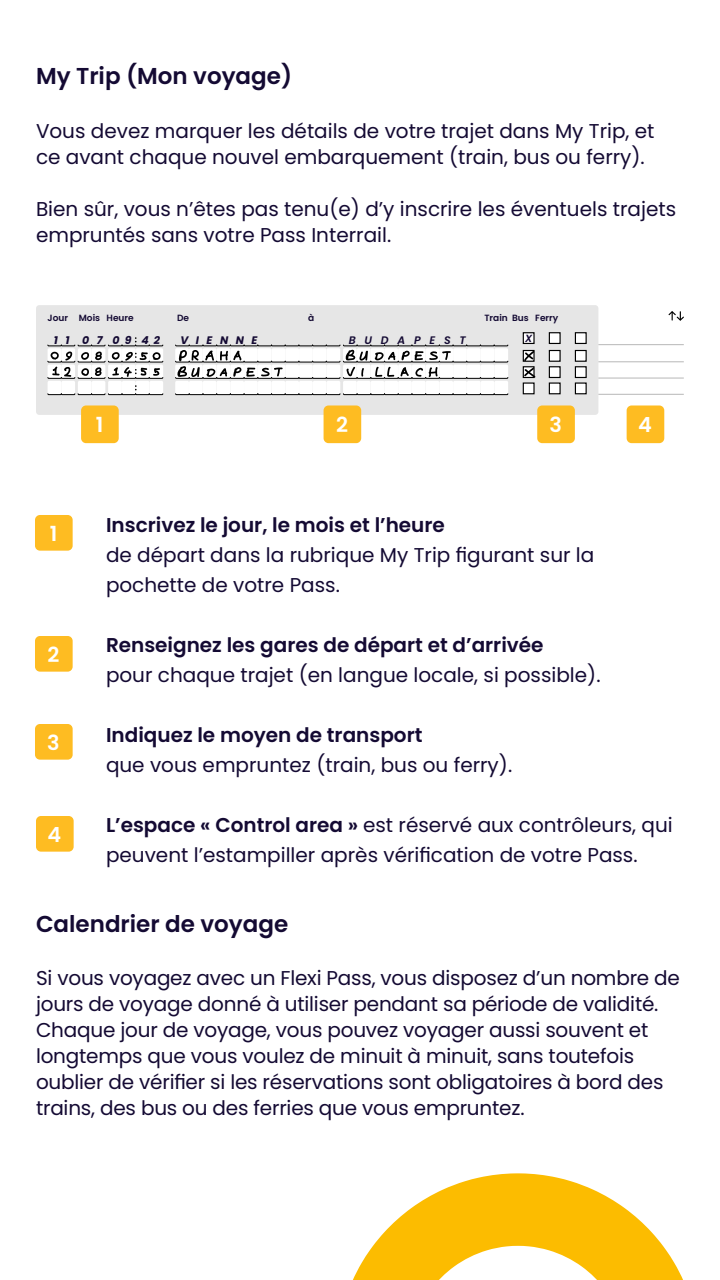
<style>
.page{position:relative;width:720px;height:1280px;background:#fff}
.page>*{position:absolute;margin:0;border:0;box-sizing:border-box;transform-origin:0 0}
.t1{font:600 23px "Poppins";color:#140a33}
.t2{font:600 20.8px "Poppins";color:#fff}
.t3{font:20px/26px "Poppins";color:#140a33}
.t4{font:600 20px "Poppins";color:#140a33}
.t5{font:italic 700 10.9px "Poppins";color:#140a33}
.t6{font:italic 600 10.9px "Poppins";color:#140a33}
.t7{font:italic 600 10.4px "Poppins";color:#140a33}
.t8{font:600 9px "Poppins";color:#140a33}
.s1{font-weight:600}
</style>
<div class="page">
<div style="left:36px;top:305px;width:562px;height:110px;background:#e6e6e6;border-radius:3px"></div>
<div style="left:523px;top:333px;width:11px;height:10px;background:#fff"></div>
<div style="left:523px;top:332px;width:12px;height:12px;border:1px solid #000"></div>
<div style="left:549px;top:333px;width:11px;height:10px;background:#fff"></div>
<div style="left:549px;top:332px;width:12px;height:12px;border:1px solid #000"></div>
<div style="left:575px;top:333px;width:11px;height:10px;background:#fff"></div>
<div style="left:575px;top:332px;width:12px;height:12px;border:1px solid #000"></div>
<hr style="left:598px;top:344px;width:86px;height:1px;background:#000">
<svg style="left:668px;top:311px;width:16px;height:10px"></svg>
<div style="left:523px;top:350px;width:12px;height:12px;border:1px solid #000"></div>
<div style="left:549px;top:351px;width:11px;height:10px;background:#fff"></div>
<div style="left:549px;top:350px;width:12px;height:12px;border:1px solid #000"></div>
<div style="left:575px;top:351px;width:11px;height:10px;background:#fff"></div>
<div style="left:575px;top:350px;width:12px;height:12px;border:1px solid #000"></div>
<hr style="left:598px;top:361px;width:86px;height:1px;background:#000">
<div style="left:136px;top:381px;width:13px;height:14px;background:#fff;border-radius:2px"></div>
<div style="left:48px;top:381px;width:13px;height:14px;background:#fff;border-radius:2px"></div>
<div style="left:78px;top:381px;width:14px;height:14px;background:#fff;border-radius:2px"></div>
<div style="left:108px;top:381px;width:14px;height:14px;background:#fff;border-radius:2px"></div>
<div style="left:175px;top:381px;width:14px;height:14px;background:#fff;border-radius:2px"></div>
<div style="left:343px;top:381px;width:14px;height:14px;background:#fff;border-radius:2px"></div>
<div style="left:230px;top:381px;width:14px;height:14px;background:#fff;border-radius:2px"></div>
<div style="left:398px;top:381px;width:14px;height:14px;background:#fff;border-radius:2px"></div>
<div style="left:285px;top:381px;width:14px;height:14px;background:#fff;border-radius:2px"></div>
<div style="left:453px;top:381px;width:14px;height:14px;background:#fff;border-radius:2px"></div>
<div style="left:203px;top:381px;width:14px;height:14px;background:#fff;border-radius:2px"></div>
<div style="left:371px;top:381px;width:13px;height:14px;background:#fff;border-radius:2px"></div>
<div style="left:258px;top:381px;width:14px;height:14px;background:#fff;border-radius:2px"></div>
<div style="left:426px;top:381px;width:13px;height:14px;background:#fff;border-radius:2px"></div>
<div style="left:313px;top:381px;width:14px;height:14px;background:#fff;border-radius:2px"></div>
<div style="left:481px;top:381px;width:13px;height:14px;background:#fff;border-radius:2px"></div>
<div style="left:61px;top:381px;width:14px;height:14px;background:#fff;border-radius:2px"></div>
<div style="left:92px;top:381px;width:13px;height:14px;background:#fff;border-radius:2px"></div>
<div style="left:122px;top:381px;width:14px;height:14px;background:#fff;border-radius:2px"></div>
<div style="left:189px;top:381px;width:14px;height:14px;background:#fff;border-radius:2px"></div>
<div style="left:357px;top:381px;width:14px;height:14px;background:#fff;border-radius:2px"></div>
<div style="left:244px;top:381px;width:14px;height:14px;background:#fff;border-radius:2px"></div>
<div style="left:412px;top:381px;width:14px;height:14px;background:#fff;border-radius:2px"></div>
<div style="left:299px;top:381px;width:14px;height:14px;background:#fff;border-radius:2px"></div>
<div style="left:467px;top:381px;width:14px;height:14px;background:#fff;border-radius:2px"></div>
<div style="left:149px;top:381px;width:14px;height:14px;background:#fff;border-radius:2px"></div>
<div style="left:217px;top:381px;width:13px;height:14px;background:#fff;border-radius:2px"></div>
<div style="left:384px;top:381px;width:14px;height:14px;background:#fff;border-radius:2px"></div>
<div style="left:272px;top:381px;width:13px;height:14px;background:#fff;border-radius:2px"></div>
<div style="left:439px;top:381px;width:14px;height:14px;background:#fff;border-radius:2px"></div>
<div style="left:327px;top:381px;width:13px;height:14px;background:#fff;border-radius:2px"></div>
<div style="left:494px;top:381px;width:14px;height:14px;background:#fff;border-radius:2px"></div>
<div style="left:523px;top:383px;width:11px;height:11px;background:#fff"></div>
<div style="left:523px;top:382px;width:12px;height:12px;border:1px solid #000"></div>
<div style="left:549px;top:383px;width:11px;height:11px;background:#fff"></div>
<div style="left:549px;top:382px;width:12px;height:12px;border:1px solid #000"></div>
<div style="left:575px;top:383px;width:11px;height:11px;background:#fff"></div>
<div style="left:575px;top:382px;width:12px;height:12px;border:1px solid #000"></div>
<hr style="left:598px;top:394px;width:86px;height:1px;background:#000">
<svg style="left:175px;top:393px;width:333px;height:2px"></svg>
<svg style="left:47px;top:385px;width:116px;height:10px"></svg>
<div style="left:523px;top:366px;width:12px;height:12px;border:1px solid #000"></div>
<div style="left:549px;top:367px;width:11px;height:10px;background:#fff"></div>
<div style="left:549px;top:366px;width:12px;height:12px;border:1px solid #000"></div>
<div style="left:575px;top:367px;width:11px;height:10px;background:#fff"></div>
<div style="left:575px;top:366px;width:12px;height:12px;border:1px solid #000"></div>
<hr style="left:598px;top:377px;width:86px;height:2px;background:#000">
<svg style="left:47px;top:337px;width:116px;height:42px"></svg>
<svg style="left:175px;top:344px;width:333px;height:35px"></svg>
<svg style="left:524px;top:351px;width:10px;height:11px"></svg>
<svg style="left:524px;top:368px;width:12px;height:10px"></svg>
<div style="left:81px;top:405px;width:38px;height:38px;background:#febc22;border-radius:5px"></div>
<div style="left:324px;top:405px;width:37px;height:38px;background:#febc22;border-radius:5px"></div>
<div style="left:537px;top:405px;width:38px;height:38px;background:#febc22;border-radius:5px"></div>
<div style="left:627px;top:405px;width:37px;height:38px;background:#febc22;border-radius:5px"></div>
<div style="left:35px;top:515px;width:38px;height:36px;background:#febc22;border-radius:5px"></div>
<div style="left:35px;top:636px;width:38px;height:36px;background:#febc22;border-radius:5px"></div>
<div style="left:35px;top:724px;width:38px;height:36px;background:#febc22;border-radius:5px"></div>
<div style="left:36px;top:816px;width:38px;height:36px;background:#febc22;border-radius:5px"></div>
<svg style="left:353px;top:1173px;width:330px;height:107px;fill:#fcbc00"></svg>
<p class="t1" style="left:36px;top:63px;width:258px">My Trip (Mon voyage)</p>
<p class="t3" style="left:36px;top:118px;width:620px">Vous devez marquer les détails de votre trajet dans My Trip, et ce avant chaque nouvel embarquement (train, bus ou ferry).</p>
<p class="t3" style="left:36px;top:196px;width:642px">Bien sûr, vous n’êtes pas tenu(e) d’y inscrire les éventuels trajets empruntés sans votre Pass Interrail.</p>
<p class="t8" style="left:48px;top:312px;width:88px">Jour Mois Heure</p>
<p class="t8" style="left:177px;top:312px;width:14px">De</p>
<p class="t8" style="left:308px;top:312px;width:8px">à</p>
<p class="t8" style="left:484px;top:312px;width:75px">Train Bus Ferry</p>
<p class="t7" style="left:525px;top:332px;width:9px">X</p>
<p class="t5" style="left:54px;top:333px;width:108px">1 1 0 7 0 9 4 2</p>
<p class="t5" style="left:180px;top:333px;width:79px">V I E N N E</p>
<p class="t6" style="left:349px;top:333px;width:118px">B U D A P E S T</p>
<p class="t2" style="left:50px;top:521px;width:9px">1</p>
<p class="t2" style="left:48px;top:642px;width:13px">2</p>
<p class="t2" style="left:47px;top:730px;width:14px">3</p>
<p class="t2" style="left:48px;top:822px;width:15px">4</p>
<p class="t2" style="left:96px;top:413px;width:9px">1</p>
<p class="t2" style="left:336px;top:413px;width:13px">2</p>
<p class="t2" style="left:550px;top:413px;width:14px">3</p>
<p class="t2" style="left:638px;top:413px;width:15px">4</p>
<p class="t4" style="left:106px;top:513px;width:340px">Inscrivez le jour, le mois et l’heure</p>
<p class="t3" style="left:106px;top:540px;width:490px;line-height:30px">de départ dans la rubrique My Trip figurant sur la pochette de votre Pass.</p>
<p class="t4" style="left:106px;top:633px;width:439px">Renseignez les gares de départ et d’arrivée</p>
<p class="t3" style="left:106px;top:662px;width:496px">pour chaque trajet (en langue locale, si possible).</p>
<p class="t4" style="left:106px;top:723px;width:318px">Indiquez le moyen de transport</p>
<p class="t3" style="left:106px;top:752px;width:408px">que vous empruntez (train, bus ou ferry).</p>
<p class="t3" style="left:106px;top:810px;width:568px;line-height:30px"><span class="s1">L’espace « Control area »</span> est réservé aux contrôleurs, qui peuvent l’estampiller après vérification de votre Pass.</p>
<p class="t1" style="left:36px;top:910px;width:254px">Calendrier de voyage</p>
<p class="t3" style="left:36px;top:965px;width:645px">Si vous voyagez avec un Flexi Pass, vous disposez d’un nombre de jours de voyage donné à utiliser pendant sa période de validité.<br>Chaque jour de voyage, vous pouvez voyager aussi souvent et longtemps que vous voulez de minuit à minuit, sans toutefois oublier de vérifier si les réservations sont obligatoires à bord des trains, des bus ou des ferries que vous empruntez.</p>
</div>
